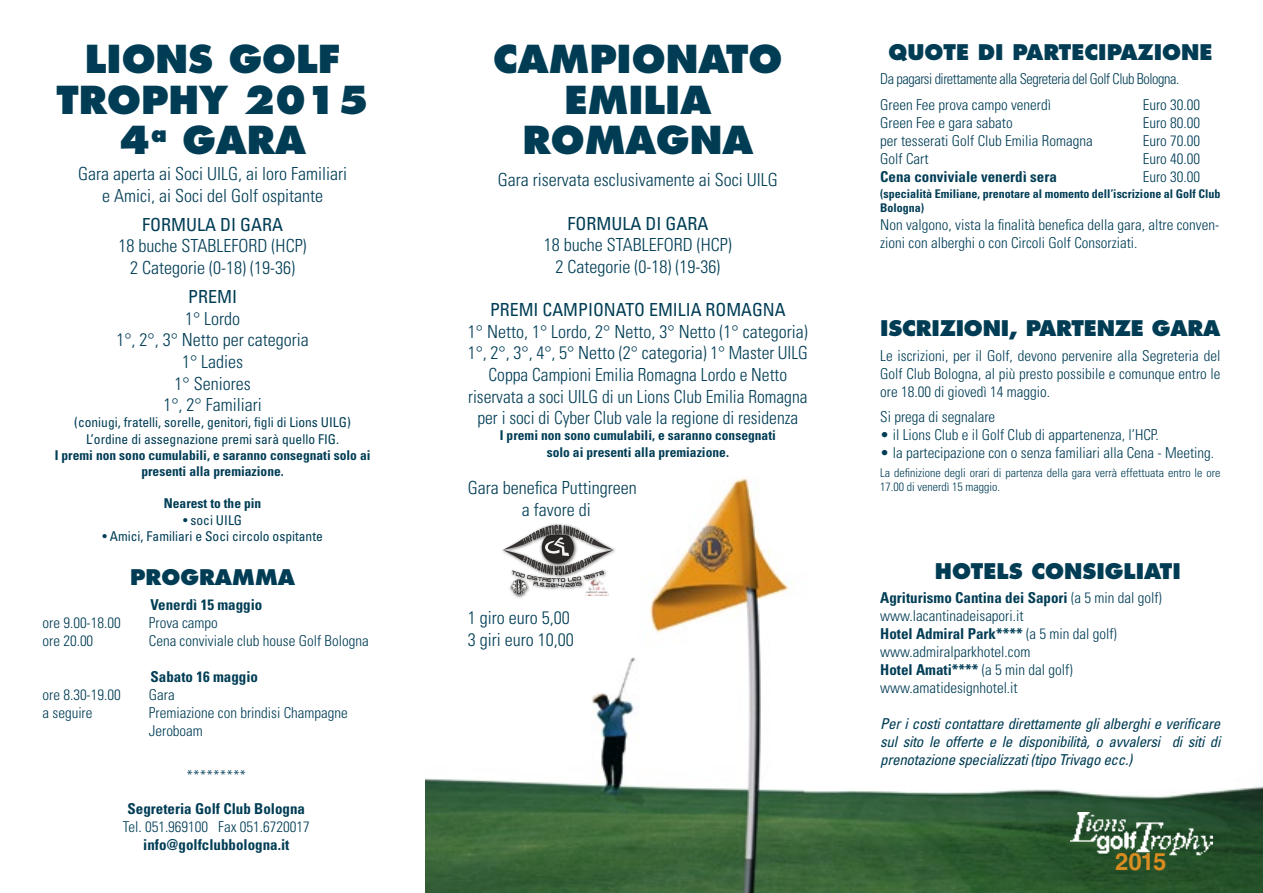
<style>
.page{position:relative;width:1263px;height:893px;background:#fff}
.page>*{position:absolute;margin:0;border:0;box-sizing:border-box;transform-origin:0 0}
.t1{font:800 37.5px/40.5px "Futura Std";color:#003d55;text-align:center}
.t2{font:700 24px "Helvetica LT Std";color:#d88c21}
.t3{font:800 21px "Futura Std";color:#003d55}
.t4{font:300 condensed 18px/21.6px "Univers";color:#003d55;text-align:center}
.t5{font:condensed 18px "Univers";color:#003d55}
.t6{font:300 condensed 15px/18px "Univers";color:#003d55}
.t7{font:italic condensed 15px/18px "Univers";letter-spacing:-.02em;color:#003d55;text-align:justify}
.t8{font:700 condensed 15px "Univers";color:#003d55}
.t9{font:300 condensed 15px/25.5px "Univers";letter-spacing:-.03em;color:#003d55;scale:.96 1}
.t10{font:700 condensed 13.5px/16.2px "Univers";color:#003d55;text-align:center}
.t11{font:condensed 13.5px/16.2px "Univers";color:#003d55;text-align:center}
.t12{font:300 condensed 12px/14.4px "Univers";color:#003d55}
.t13{font:700 condensed 12px/14.4px "Univers";color:#003d55}
.s1{font-weight:700}
</style>
<div class="page">
<img style="left:425px;top:478px;width:838px;height:415px">
<img style="left:1070px;top:812px;width:142px;height:57px">
<img style="left:508px;top:595px;width:23px;height:4px">
<img style="left:520px;top:522px;width:77px;height:3px">
<img style="left:499px;top:536px;width:3px;height:11px">
<img style="left:614px;top:536px;width:4px;height:11px">
<img style="left:614px;top:547px;width:4px;height:18px">
<img style="left:499px;top:547px;width:3px;height:19px">
<svg style="left:502px;top:525px;width:112px;height:70px"></svg>
<h1 class="t1" style="left:57px;top:39px;width:314px">LIONS GOLF<br>TROPHY 2015<br>4 <sup>a</sup> GARA</h1>
<p class="t4" style="left:78px;top:163px;width:270px">Gara aperta ai Soci UILG, ai loro Familiari e Amici, ai Soci del Golf ospitante</p>
<p class="t5" style="left:142px;top:213px;width:142px">FORMULA DI GARA</p>
<p class="t4" style="left:119px;top:235px;width:190px">18 buche STABLEFORD (HCP)<br>2 Categorie (0-18) (19-36)</p>
<p class="t5" style="left:188px;top:285px;width:51px">PREMI</p>
<p class="t4" style="left:116px;top:308px;width:194px">1° Lordo<br>1°, 2°, 3° Netto per categoria<br>1° Ladies<br>1° Seniores<br>1°, 2° Familiari</p>
<p class="t11" style="left:74px;top:414px;width:278px">(coniugi, fratelli, sorelle, genitori, figli di Lions UILG)<br>L’ordine di assegnazione premi sarà quello FIG.</p>
<p class="t10" style="left:55px;top:447px;width:317px">I premi non sono cumulabili, e saranno consegnati solo ai presenti alla premiazione.</p>
<p class="t10" style="left:164px;top:495px;width:99px">Nearest to the pin</p>
<p class="t11" style="left:183px;top:511px;width:61px">• soci UILG</p>
<p class="t11" style="left:102px;top:528px;width:222px">• Amici, Familiari e Soci circolo ospitante</p>
<h3 class="t3" style="left:130px;top:564px;width:166px">PROGRAMMA</h3>
<p class="t8" style="left:151px;top:596px;width:113px">Venerdì 15 maggio</p>
<p class="t6" style="left:43px;top:614px;width:80px">ore 9.00-18.00</p>
<p class="t6" style="left:149px;top:614px;width:71px">Prova campo</p>
<p class="t6" style="left:43px;top:632px;width:52px">ore 20.00</p>
<p class="t6" style="left:149px;top:632px;width:221px">Cena conviviale club house Golf Bologna</p>
<p class="t8" style="left:151px;top:668px;width:109px">Sabato 16 maggio</p>
<p class="t6" style="left:43px;top:686px;width:80px">ore 8.30-19.00</p>
<p class="t6" style="left:149px;top:686px;width:27px">Gara</p>
<p class="t6" style="left:43px;top:704px;width:51px">a seguire</p>
<p class="t6" style="left:149px;top:704px;width:201px">Premiazione con brindisi Champagne<br>Jeroboam</p>
<p class="t6" style="left:186px;top:767px;width:61px">*********</p>
<p class="t8" style="left:128px;top:800px;width:179px">Segreteria Golf Club Bologna</p>
<p class="t6" style="left:123px;top:818px;width:189px">Tel. 051.969100 Fax 051.6720017</p>
<p class="t8" style="left:143px;top:836px;width:148px">info@golfclubbologna.it</p>
<h1 class="t1" style="left:493px;top:39px;width:291px">CAMPIONATO<br>EMILIA<br>ROMAGNA</h1>
<p class="t4" style="left:498px;top:169px;width:281px">Gara riservata esclusivamente ai Soci UILG</p>
<p class="t5" style="left:567px;top:212px;width:142px">FORMULA DI GARA</p>
<p class="t4" style="left:544px;top:234px;width:190px">18 buche STABLEFORD (HCP)<br>2 Categorie (0-18) (19-36)</p>
<p class="t5" style="left:490px;top:298px;width:297px">PREMI CAMPIONATO EMILIA ROMAGNA</p>
<p class="t4" style="left:468px;top:321px;width:342px">1° Netto, 1° Lordo, 2° Netto, 3° Netto (1° categoria)<br>1°, 2°, 3°, 4°, 5° Netto (2° categoria) 1° Master UILG Coppa Campioni Emilia Romagna Lordo e Netto riservata a soci UILG di un Lions Club Emilia Romagna per i soci di Cyber Club vale la regione di residenza</p>
<p class="t10" style="left:500px;top:427px;width:277px">I premi non sono cumulabili, e saranno consegnati solo ai presenti alla premiazione.</p>
<p class="t4" style="left:468px;top:477px;width:170px">Gara benefica Puttingreen a favore di</p>
<p class="t4" style="left:468px;top:607px;width:107px;text-align:left">1 giro euro 5,00<br>3 giri euro 10,00</p>
<h3 class="t3" style="left:888px;top:39px;width:326px">QUOTE DI PARTECIPAZIONE</h3>
<p class="t9" style="left:880px;top:66px;width:313px">Da pagarsi direttamente alla Segreteria del Golf Club Bologna.<br>Green Fee prova campo venerdì</p>
<p class="t6" style="left:1143px;top:95px;width:59px">Euro 30.00</p>
<p class="t6" style="left:880px;top:113px;width:134px">Green Fee e gara sabato</p>
<p class="t6" style="left:1143px;top:113px;width:59px">Euro 80.00</p>
<p class="t6" style="left:880px;top:131px;width:214px">per tesserati Golf Club Emilia Romagna</p>
<p class="t6" style="left:1143px;top:131px;width:59px">Euro 70.00</p>
<p class="t6" style="left:880px;top:149px;width:50px">Golf Cart</p>
<p class="t6" style="left:1143px;top:149px;width:59px">Euro 40.00</p>
<p class="t8" style="left:880px;top:167px;width:178px">Cena conviviale venerdì sera</p>
<p class="t6" style="left:1143px;top:167px;width:59px">Euro 30.00</p>
<p class="t13" style="left:880px;top:186px;width:342px">(specialità Emiliane, prenotare al momento dell’iscrizione al Golf Club<br>Bologna)</p>
<p class="t6" style="left:880px;top:216px;width:340px">Non valgono, vista la finalità benefica della gara, altre conven&shy;zioni con alberghi o con Circoli Golf Consorziati.</p>
<h3 class="t3" style="left:880px;top:315px;width:342px">ISCRIZIONI, PARTENZE GARA</h3>
<p class="t6" style="left:880px;top:346px;width:342px;text-align:justify">Le iscrizioni, per il Golf, devono pervenire alla Segreteria del Golf Club Bologna, al più presto possibile e comunque entro le ore 18.00 di giovedì 14 maggio.</p>
<p class="t6" style="left:880px;top:408px;width:116px">Si prega di segnalare</p>
<p class="t6" style="left:880px;top:426px;width:280px">• il Lions Club e il Golf Club di appartenenza, l’HCP.</p>
<p class="t6" style="left:880px;top:444px;width:335px">• la partecipazione con o senza familiari alla Cena - Meeting.</p>
<p class="t12" style="left:880px;top:465px;width:342px">La definizione degli orari di partenza della gara verrà effettuata entro le ore<br>17.00 di venerdì 15 maggio.</p>
<h3 class="t3" style="left:935px;top:557px;width:247px">HOTELS CONSIGLIATI</h3>
<p class="t6" style="left:880px;top:589px;width:283px"><span class="s1">Agriturismo Cantina dei Sapori</span> (a 5 min dal golf) www.lacantinadeisapori.it<br><span class="s1">Hotel Admiral Park****</span> (a 5 min dal golf) www.admiralparkhotel.com<br><span class="s1">Hotel Amati****</span> (a 5 min dal golf) www.amatidesignhotel.it</p>
<p class="t7" style="left:880px;top:715px;width:342px">Per i costi contattare direttamente gli alberghi e verificare sul sito le offerte e le disponibilità, o avvalersi di siti di prenotazione specializzati (tipo Trivago ecc.)</p>
<h2 class="t2" style="left:1115px;top:847px;width:53px">2015</h2>
</div>
